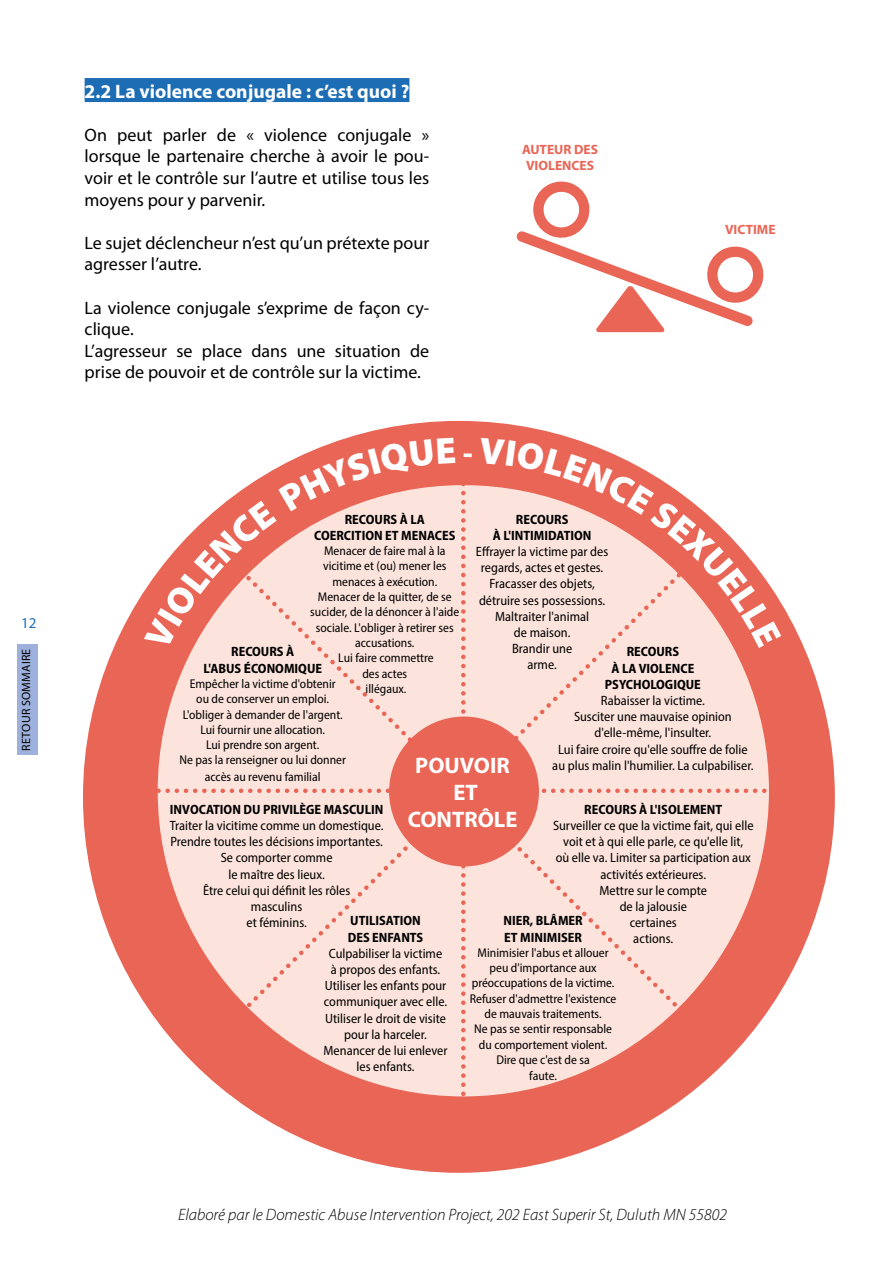
<style>
.page{position:relative;width:893px;height:1263px;background:#fff}
.page>*{position:absolute;margin:0;border:0;box-sizing:border-box;transform-origin:0 0}
.t1{font:700 22.5px/27px "Myriad Pro";color:#fff;text-align:center}
.t2{font:700 19.5px "Myriad Pro";color:#fff}
.t3{font:18px/21.6px "Myriad Pro";color:#000}
.t4{font:italic 300 16.5px "Myriad Pro";color:#000}
.t5{font:15px "Myriad Pro";color:#1d6db5}
.t6{font:semi-condensed 13.5px/16.2px "Myriad Pro";color:#000;text-align:center}
.t7{font:700 semi-condensed 13.5px/16.2px "Myriad Pro";color:#000;text-align:center}
.t8{font:700 13.5px/16.2px "Myriad Pro";color:#e96556}
.t9{font:semi-condensed 12.75px/15.5px "Myriad Pro";color:#000;text-align:center}
.t10{font:12px "Myriad Pro";letter-spacing:.02em;color:#000}
.s1{font-stretch:normal}
</style>
<div class="page">
<div style="left:83px;top:421px;width:752px;height:752px;border:48px solid #e96556;border-radius:50%"></div>
<div style="left:85px;top:78px;width:324px;height:24px;background:#1d6db5"></div>
<svg style="left:516px;top:181px;width:248px;height:151px"></svg>
<div style="left:17px;top:644px;width:21px;height:111px;background:#9eb1dc"></div>
<svg style="left:122px;top:437px;width:687px;height:685px;background:#f6c0b7"></svg>
<h2 class="t2" style="left:85px;top:78px;width:326px">2.2 La violence conjugale : c’est quoi ?</h2>
<h3 class="t3" style="left:85px;top:124px;width:346px;text-align:justify">On peut parler de « violence conjugale » lorsque le partenaire cherche à avoir le pou&shy;voir et le contrôle sur l’autre et utilise tous les moyens pour y parvenir.</h3>
<h3 class="t3" style="left:85px;top:232px;width:346px">Le sujet déclencheur n’est qu’un prétexte pour agresser l’autre.</h3>
<h3 class="t3" style="left:85px;top:296px;width:346px">La violence conjugale s’exprime de façon cy&shy;clique.<br>L’agresseur se place dans une situation de prise de pouvoir et de contrôle sur la victime.</h3>
<p class="t8" style="left:522px;top:141px;width:78px">AUTEUR DES<br>VIOLENCES</p>
<p class="t8" style="left:725px;top:221px;width:52px">VICTIME</p>
<p class="t5" style="left:21px;top:614px;width:17px">12</p>
<p class="t10" style="left:19px;top:751px;width:104px;rotate:-90deg">RETOUR SOMMAIRE</p>
<p class="t7" style="left:314px;top:511px;width:143px">RECOURS À LA<br>COERCITION ET MENACES</p>
<p class="t9" style="left:310px;top:543px;width:151px">Menacer de faire mal à la vicitime et (ou) mener les menaces à exécution.<br>Menacer de la quitter, de se sucider, de la dénoncer à l'aide sociale. L'obliger à retirer ses accusations.<br>Lui faire commettre<br>des actes<br>illégaux.</p>
<p class="t7" style="left:493px;top:511px;width:100px">RECOURS<br>À L'INTIMIDATION</p>
<p class="t6" style="left:476px;top:543px;width:134px">Effrayer la victime par des regards, actes et gestes.<br>Fracasser des objets, détruire ses possessions.<br>Maltraiter l'animal<br>de maison.<br>Brandir une<br>arme.</p>
<p class="t7" style="left:203px;top:643px;width:120px">RECOURS À<br>L'ABUS <span class="s1">É</span>CONOMIQUE</p>
<p class="t9" style="left:179px;top:676px;width:168px">Empêcher la victime d'obtenir<br>ou de conserver un emploi.<br>L'obliger à demander de l'argent.<br>Lui fournir une allocation.<br>Lui prendre son argent.<br>Ne pas la renseigner ou lui donner accès au revenu familial</p>
<p class="t7" style="left:605px;top:643px;width:97px">RECOURS<br>À LA VIOLENCE<br>PSYCHOLOGIQUE</p>
<p class="t6" style="left:552px;top:692px;width:203px">Rabaisser la victime.<br>Susciter une mauvaise opinion d'elle-même, l'insulter.<br>Lui faire croire qu'elle souffre de folie au plus malin l'humilier. La culpabiliser.</p>
<p class="t7" style="left:584px;top:801px;width:140px">RECOURS À L'ISOLEMENT</p>
<p class="t6" style="left:553px;top:817px;width:202px">Surveiller ce que la victime fait, qui elle voit et à qui elle parle, ce qu'elle lit,<br>où elle va. Limiter sa participation aux activités extérieures.<br>Mettre sur le compte<br>de la jalousie<br>certaines<br>actions.</p>
<h1 class="t1" style="left:408px;top:751px;width:111px">POUVOIR<br>ET<br>CONTRÔLE</h1>
<p class="t7" style="left:170px;top:801px;width:215px">INVOCATION DU PRIVILÈGE MASCULIN</p>
<p class="t6" style="left:170px;top:817px;width:215px">Traiter la vicitime comme un domestique.<br>Prendre toutes les décisions importantes.<br>Se comporter comme<br>le maître des lieux.<br>Être celui qui définit les rôles<br>masculins<br>et féminins.</p>
<p class="t7" style="left:503px;top:912px;width:81px;text-align:left">NIER, BLÂMER<br>ET MINIMISER</p>
<p class="t9" style="left:470px;top:945px;width:148px">Minimisier l'abus et allouer peu d'importance aux préoccupations de la victime.<br>Refuser d'admettre l'existence de mauvais traitements.<br>Ne pas se sentir responsable du comportement violent.<br>Dire que c'est de sa<br>faute.</p>
<p class="t7" style="left:348px;top:912px;width:77px;text-align:left">UTILISATION<br>DES ENFANTS</p>
<p class="t6" style="left:324px;top:945px;width:126px">Culpabiliser la victime<br>à propos des enfants.<br>Utiliser les enfants pour communiquer avec elle.<br>Utiliser le droit de visite pour la harceler.<br>Menancer de lui enlever les enfants.</p>
<p class="t4" style="left:178px;top:1205px;width:550px">Elaboré par le Domestic Abuse Intervention Project, 202 East Superir St, Duluth MN 55802</p>
</div>
